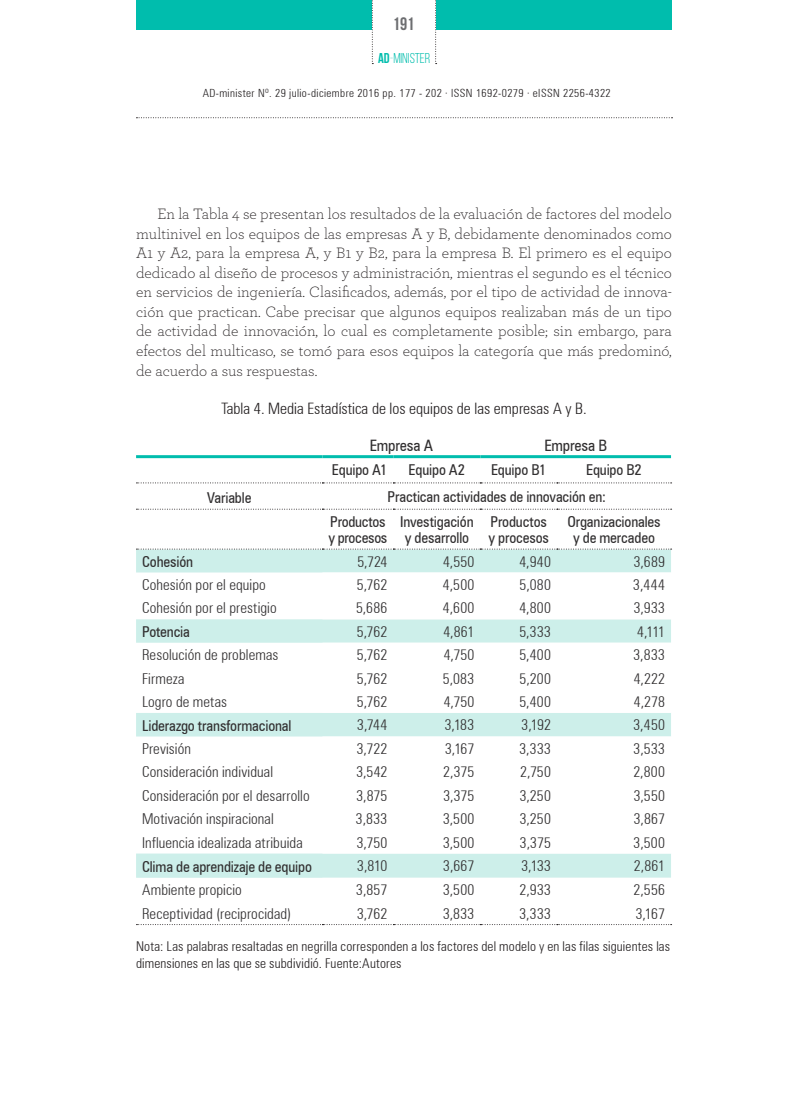
<style>
.page{position:relative;width:808px;height:1106px;background:#fff}
.page>*{position:absolute;margin:0;border:0;box-sizing:border-box;transform-origin:0 0}
.t1{font:700 18px "Bebas Neue";color:#6c6d70}
.Texto_corido_con_san{font:300 15.75px/19.5px "Archer Pro";color:#231f20;text-align:justify}
.titulo_imagen{font:300 condensed 15.75px "Zurich BT";color:#231f20}
.titulos_en_tabla{font:condensed 15.75px "Zurich BT";letter-spacing:-.01em;color:#312f30}
.texto_tabla{font:300 condensed 15px "Zurich BT";letter-spacing:.005em;color:#312f30}
.titulos_en_tabla-2{font:condensed 15px/16.5px "Zurich BT";letter-spacing:-.01em;color:#312f30}
.t2{font:14.25px "Bebas Neue";color:#00bdad}
.Fuente{font:300 condensed 13.5px/16.2px "Zurich BT";letter-spacing:.01em;color:#231f20}
.t3{font:300 condensed 11.25px "Zurich BT";letter-spacing:.035em;color:#231f20}
.s1{font-weight:700}
.s2{font-weight:300}
</style>
<div class="page">
<svg style="left:136px;top:117px;width:536px;height:1px"></svg>
<div style="left:136px;top:0;width:236px;height:30px;background:#00bdad"></div>
<svg style="left:435px;top:0;width:2px;height:64px"></svg>
<svg style="left:372px;top:0;width:1px;height:64px"></svg>
<div style="left:436px;top:0;width:236px;height:30px;background:#00bdad"></div>
<svg style="left:136px;top:549px;width:535px;height:328px"></svg>
<svg style="left:322px;top:572px;width:349px;height:306px"></svg>
<hr style="left:136px;top:455px;width:186px;height:3px;background:#00bdad">
<hr style="left:322px;top:455px;width:71px;height:3px;background:#00bdad">
<hr style="left:393px;top:455px;width:87px;height:3px;background:#00bdad">
<hr style="left:480px;top:455px;width:77px;height:3px;background:#00bdad">
<hr style="left:557px;top:455px;width:114px;height:3px;background:#00bdad">
<svg style="left:136px;top:482px;width:536px;height:1px"></svg>
<svg style="left:136px;top:509px;width:536px;height:1px"></svg>
<svg style="left:136px;top:548px;width:536px;height:1px"></svg>
<svg style="left:136px;top:924px;width:536px;height:1px"></svg>
<p class="t1" style="left:393px;top:14px;width:23px">191</p>
<p class="t2" style="left:378px;top:51px;width:54px"><span class="s1">AD</span><span class="s2">-</span>MINISTER</p>
<p class="t3" style="left:203px;top:86px;width:409px">AD-minister Nº. 29 julio-diciembre 2016 pp. 177 - 202 · ISSN 1692-0279 · eISSN 2256-4322</p>
<p class="Texto_corido_con_san" style="left:136px;top:204px;width:537px;text-indent:21px">En la Tabla 4 se presentan los resultados de la evaluación de factores del modelo multinivel en los equipos de las empresas A y B, debidamente denominados como A1 y A2, para la empresa A, y B1 y B2, para la empresa B. El primero es el equipo dedicado al diseño de procesos y administración, mientras el segundo es el técnico en servicios de ingeniería. Clasificados, además, por el tipo de actividad de innova&shy;ción que practican. Cabe precisar que algunos equipos realizaban más de un tipo de actividad de innovación, lo cual es completamente posible; sin embargo, para efectos del multicaso, se tomó para esos equipos la categoría que más predominó, de acuerdo a sus respuestas.</p>
<p class="titulo_imagen" style="left:221px;top:399px;width:367px">Tabla 4. Media Estadística de los equipos de las empresas A y B.</p>
<p class="titulos_en_tabla" style="left:370px;top:435px;width:65px">Empresa A</p>
<p class="titulos_en_tabla" style="left:544px;top:435px;width:64px">Empresa B</p>
<p class="titulos_en_tabla-2" style="left:332px;top:462px;width:57px">Equipo A1</p>
<p class="titulos_en_tabla-2" style="left:409px;top:462px;width:58px">Equipo A2</p>
<p class="titulos_en_tabla-2" style="left:491px;top:462px;width:57px">Equipo B1</p>
<p class="titulos_en_tabla-2" style="left:586px;top:462px;width:57px">Equipo B2</p>
<p class="titulos_en_tabla-2" style="left:207px;top:489px;width:46px">Variable</p>
<p class="titulos_en_tabla-2" style="left:388px;top:488px;width:220px">Practican actividades de innovación en:</p>
<p class="titulos_en_tabla-2" style="left:328px;top:513px;width:60px">Productos y procesos</p>
<p class="titulos_en_tabla-2" style="left:400px;top:513px;width:75px;text-align:center">Investigación y desarrollo</p>
<p class="titulos_en_tabla-2" style="left:488px;top:513px;width:62px">Productos y procesos</p>
<p class="titulos_en_tabla-2" style="left:567px;top:513px;width:95px;text-align:center">Organizacionales y de mercadeo</p>
<p class="titulos_en_tabla-2" style="left:142px;top:553px;width:53px">Cohesión</p>
<p class="texto_tabla" style="left:357px;top:552px;width:31px">5,724</p>
<p class="texto_tabla" style="left:443px;top:552px;width:33px">4,550</p>
<p class="texto_tabla" style="left:519px;top:552px;width:33px">4,940</p>
<p class="texto_tabla" style="left:634px;top:552px;width:33px">3,689</p>
<p class="texto_tabla" style="left:142px;top:575px;width:125px">Cohesión por el equipo</p>
<p class="texto_tabla" style="left:357px;top:575px;width:32px">5,762</p>
<p class="texto_tabla" style="left:443px;top:575px;width:33px">4,500</p>
<p class="texto_tabla" style="left:520px;top:575px;width:33px">5,080</p>
<p class="texto_tabla" style="left:633px;top:575px;width:33px">3,444</p>
<p class="texto_tabla" style="left:142px;top:599px;width:136px">Cohesión por el prestigio</p>
<p class="texto_tabla" style="left:356px;top:599px;width:33px">5,686</p>
<p class="texto_tabla" style="left:443px;top:599px;width:33px">4,600</p>
<p class="texto_tabla" style="left:519px;top:599px;width:33px">4,800</p>
<p class="texto_tabla" style="left:634px;top:599px;width:33px">3,933</p>
<p class="titulos_en_tabla-2" style="left:142px;top:623px;width:49px">Potencia</p>
<p class="texto_tabla" style="left:357px;top:622px;width:32px">5,762</p>
<p class="texto_tabla" style="left:443px;top:622px;width:32px">4,861</p>
<p class="texto_tabla" style="left:519px;top:622px;width:33px">5,333</p>
<p class="texto_tabla" style="left:637px;top:622px;width:29px">4,111</p>
<p class="texto_tabla" style="left:142px;top:645px;width:138px">Resolución de problemas</p>
<p class="texto_tabla" style="left:357px;top:645px;width:32px">5,762</p>
<p class="texto_tabla" style="left:444px;top:645px;width:32px">4,750</p>
<p class="texto_tabla" style="left:519px;top:645px;width:33px">5,400</p>
<p class="texto_tabla" style="left:634px;top:645px;width:33px">3,833</p>
<p class="texto_tabla" style="left:142px;top:669px;width:44px">Firmeza</p>
<p class="texto_tabla" style="left:357px;top:669px;width:32px">5,762</p>
<p class="texto_tabla" style="left:443px;top:669px;width:33px">5,083</p>
<p class="texto_tabla" style="left:519px;top:669px;width:33px">5,200</p>
<p class="texto_tabla" style="left:634px;top:669px;width:33px">4,222</p>
<p class="texto_tabla" style="left:142px;top:692px;width:87px">Logro de metas</p>
<p class="texto_tabla" style="left:357px;top:692px;width:32px">5,762</p>
<p class="texto_tabla" style="left:444px;top:692px;width:32px">4,750</p>
<p class="texto_tabla" style="left:519px;top:692px;width:33px">5,400</p>
<p class="texto_tabla" style="left:634px;top:692px;width:33px">4,278</p>
<p class="titulos_en_tabla-2" style="left:142px;top:716px;width:151px">Liderazgo transformacional</p>
<p class="texto_tabla" style="left:357px;top:716px;width:32px">3,744</p>
<p class="texto_tabla" style="left:445px;top:716px;width:31px">3,183</p>
<p class="texto_tabla" style="left:522px;top:716px;width:31px">3,192</p>
<p class="texto_tabla" style="left:634px;top:716px;width:33px">3,450</p>
<p class="texto_tabla" style="left:142px;top:739px;width:50px">Previsión</p>
<p class="texto_tabla" style="left:357px;top:739px;width:32px">3,722</p>
<p class="texto_tabla" style="left:445px;top:739px;width:31px">3,167</p>
<p class="texto_tabla" style="left:520px;top:739px;width:33px">3,333</p>
<p class="texto_tabla" style="left:634px;top:739px;width:33px">3,533</p>
<p class="texto_tabla" style="left:142px;top:763px;width:132px">Consideración individual</p>
<p class="texto_tabla" style="left:356px;top:763px;width:33px">3,542</p>
<p class="texto_tabla" style="left:443px;top:763px;width:33px">2,375</p>
<p class="texto_tabla" style="left:520px;top:763px;width:32px">2,750</p>
<p class="texto_tabla" style="left:633px;top:763px;width:33px">2,800</p>
<p class="texto_tabla" style="left:142px;top:786px;width:169px">Consideración por el desarrollo</p>
<p class="texto_tabla" style="left:356px;top:786px;width:32px">3,875</p>
<p class="texto_tabla" style="left:443px;top:786px;width:32px">3,375</p>
<p class="texto_tabla" style="left:520px;top:786px;width:33px">3,250</p>
<p class="texto_tabla" style="left:634px;top:786px;width:33px">3,550</p>
<p class="texto_tabla" style="left:142px;top:809px;width:133px">Motivación inspiracional</p>
<p class="texto_tabla" style="left:356px;top:809px;width:33px">3,833</p>
<p class="texto_tabla" style="left:443px;top:809px;width:33px">3,500</p>
<p class="texto_tabla" style="left:520px;top:809px;width:33px">3,250</p>
<p class="texto_tabla" style="left:634px;top:809px;width:33px">3,867</p>
<p class="texto_tabla" style="left:142px;top:833px;width:162px">Influencia idealizada atribuida</p>
<p class="texto_tabla" style="left:357px;top:833px;width:32px">3,750</p>
<p class="texto_tabla" style="left:443px;top:833px;width:33px">3,500</p>
<p class="texto_tabla" style="left:520px;top:833px;width:32px">3,375</p>
<p class="texto_tabla" style="left:634px;top:833px;width:33px">3,500</p>
<p class="titulos_en_tabla-2" style="left:142px;top:858px;width:171px">Clima de aprendizaje de equipo</p>
<p class="texto_tabla" style="left:357px;top:857px;width:32px">3,810</p>
<p class="texto_tabla" style="left:443px;top:857px;width:33px">3,667</p>
<p class="texto_tabla" style="left:521px;top:857px;width:31px">3,133</p>
<p class="texto_tabla" style="left:634px;top:857px;width:33px">2,861</p>
<p class="texto_tabla" style="left:142px;top:880px;width:101px">Ambiente propicio</p>
<p class="texto_tabla" style="left:356px;top:880px;width:33px">3,857</p>
<p class="texto_tabla" style="left:443px;top:880px;width:33px">3,500</p>
<p class="texto_tabla" style="left:519px;top:880px;width:33px">2,933</p>
<p class="texto_tabla" style="left:633px;top:880px;width:33px">2,556</p>
<p class="texto_tabla" style="left:142px;top:904px;width:151px">Receptividad (reciprocidad)</p>
<p class="texto_tabla" style="left:357px;top:904px;width:32px">3,762</p>
<p class="texto_tabla" style="left:443px;top:904px;width:33px">3,833</p>
<p class="texto_tabla" style="left:520px;top:904px;width:33px">3,333</p>
<p class="texto_tabla" style="left:636px;top:904px;width:31px">3,167</p>
<p class="Fuente" style="left:136px;top:938px;width:535px">Nota: Las palabras resaltadas en negrilla corresponden a los factores del modelo y en las filas siguientes las dimensiones en las que se subdividió. Fuente:Autores</p>
</div>
